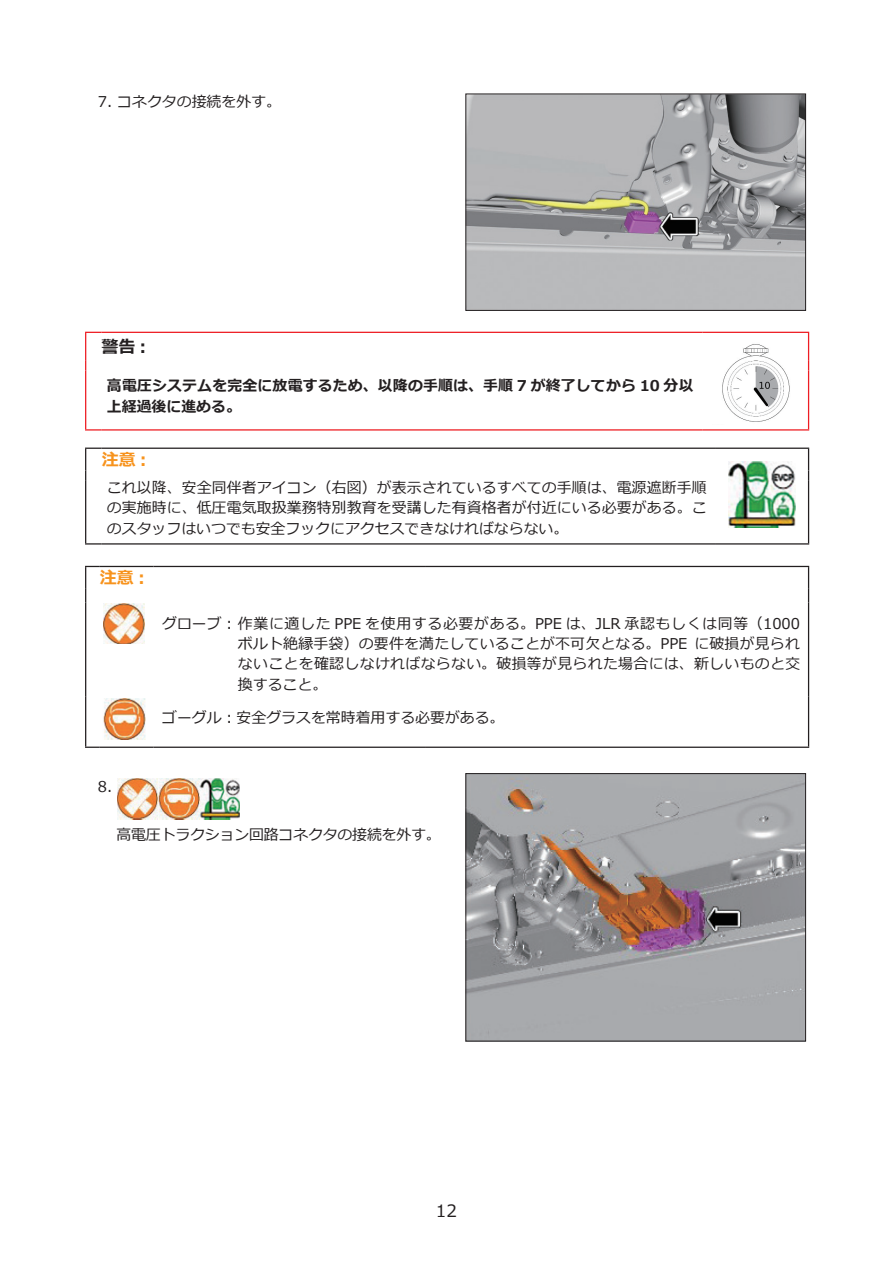
<style>
.page{position:relative;width:893px;height:1263px;background:#fff}
.page>*{position:absolute;margin:0;border:0;box-sizing:border-box;transform-origin:0 0}
.t1{font:700 16.95px "Meiryo";color:#f7931d}
.t2{font:700 16.95px "Meiryo";color:#231f20}
.t3{font:16.95px "Meiryo";color:#231f20}
.t4{font:14.85px/20.2px "Meiryo";color:#231f20;text-align:justify}
.t5{font:14.85px/20.2px "Meiryo";letter-spacing:.02em;color:#231f20}
.t6{font:14.85px/20.2px "Meiryo";letter-spacing:.045em;color:#231f20;text-align:right}
.t7{font:700 14.85px/20.2px "Meiryo";letter-spacing:.01em;color:#231f20}
</style>
<div class="page">
<img style="left:468px;top:96px;width:336px;height:213px">
<div style="left:466px;top:94px;width:340px;height:217px;border:1px solid #231f20"></div>
<hr style="left:101px;top:332px;width:601px;height:1px;background:#ee1d23">
<hr style="left:702px;top:332px;width:107px;height:1px;background:#ee1d23">
<svg style="left:85px;top:332px;width:16px;height:38px"></svg>
<svg style="left:808px;top:333px;width:1px;height:37px"></svg>
<hr style="left:85px;top:370px;width:1px;height:59px;background:#ee1d23">
<hr style="left:808px;top:370px;width:1px;height:59px;background:#ee1d23">
<svg style="left:85px;top:429px;width:16px;height:2px"></svg>
<hr style="left:101px;top:429px;width:601px;height:2px;background:#ee1d23">
<hr style="left:702px;top:429px;width:107px;height:2px;background:#ee1d23">
<img style="left:722px;top:344px;width:68px;height:78px">
<hr style="left:102px;top:448px;width:613px;height:1px;background:#231f20">
<hr style="left:715px;top:448px;width:94px;height:1px;background:#231f20">
<svg style="left:85px;top:448px;width:17px;height:32px"></svg>
<svg style="left:808px;top:449px;width:1px;height:31px"></svg>
<hr style="left:85px;top:480px;width:1px;height:63px;background:#231f20">
<hr style="left:808px;top:480px;width:1px;height:63px;background:#231f20">
<svg style="left:85px;top:543px;width:17px;height:2px"></svg>
<hr style="left:102px;top:543px;width:613px;height:2px;background:#231f20">
<hr style="left:715px;top:543px;width:94px;height:2px;background:#231f20">
<img style="left:729px;top:461px;width:66px;height:67px">
<svg style="left:86px;top:567px;width:722px;height:180px"></svg>
<hr style="left:100px;top:566px;width:54px;height:1px;background:#231f20">
<hr style="left:154px;top:566px;width:272px;height:1px;background:#231f20">
<hr style="left:426px;top:566px;width:383px;height:1px;background:#231f20">
<svg style="left:85px;top:566px;width:15px;height:37px"></svg>
<svg style="left:808px;top:567px;width:1px;height:36px"></svg>
<hr style="left:85px;top:603px;width:1px;height:93px;background:#231f20">
<hr style="left:808px;top:603px;width:1px;height:93px;background:#231f20">
<hr style="left:85px;top:696px;width:1px;height:51px;background:#231f20">
<hr style="left:808px;top:696px;width:1px;height:51px;background:#231f20">
<svg style="left:85px;top:747px;width:15px;height:1px"></svg>
<hr style="left:100px;top:747px;width:54px;height:1px;background:#231f20">
<hr style="left:154px;top:747px;width:272px;height:1px;background:#231f20">
<hr style="left:426px;top:747px;width:383px;height:1px;background:#231f20">
<img style="left:104px;top:603px;width:40px;height:41px">
<img style="left:103px;top:699px;width:42px;height:40px">
<img style="left:118px;top:778px;width:121px;height:41px">
<img style="left:468px;top:775px;width:336px;height:264px">
<div style="left:466px;top:773px;width:340px;height:268px;border:1px solid #231f20"></div>
<p class="t4" style="left:98px;top:92px;width:185px">7. コネクタの接続を外す。</p>
<p class="t2" style="left:101px;top:335px;width:47px">警告:</p>
<p class="t7" style="left:107px;top:377px;width:588px">高電圧システムを完全に放電するため、以降の手順は、手順 7 が終了してから 10 分以上経過後に進める。</p>
<p class="t1" style="left:102px;top:448px;width:47px">注意:</p>
<p class="t4" style="left:107px;top:478px;width:601px">これ以降、安全同伴者アイコン（右図）が表示されているすべての手順は、電源遮断手順の実施時に、低圧電気取扱業務特別教育を受講した有資格者が付近にいる必要がある。このスタッフはいつでも安全フックにアクセスできなければならない。</p>
<p class="t1" style="left:100px;top:566px;width:47px">注意:</p>
<p class="t6" style="left:162px;top:614px;width:639px">グローブ：作業に適した PPE を使用する必要がある。PPE は、JLR 承認もしくは同等)1000に破損が見られ</p>
<p class="t5" style="left:238px;top:634px;width:564px">ボルト絶縁手袋）の要件を満たしていることが不可欠となる。PPE<br>ないことを確認しなければならない。破損等が見られた場合には、新しいものと交換すること。</p>
<p class="t4" style="left:162px;top:708px;width:344px">ゴーグル：安全グラスを常時着用する必要がある。</p>
<p class="t4" style="left:98px;top:777px;width:16px">8.</p>
<p class="t4" style="left:117px;top:825px;width:326px">高電圧トラクション回路コネクタの接続を外す。</p>
<p class="t3" style="left:436px;top:1199px;width:23px">12</p>
</div>
